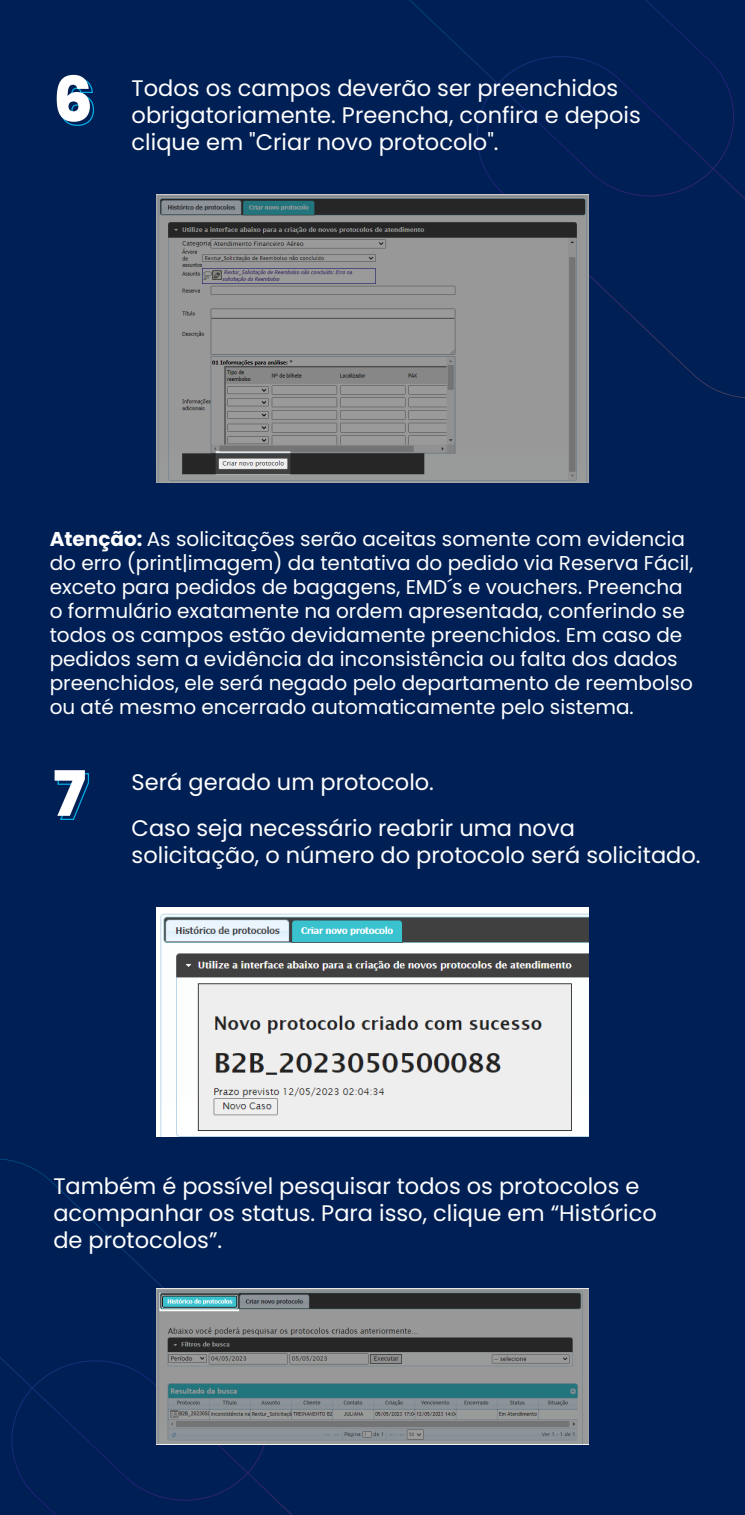
<style>
.page{position:relative;width:745px;height:1515px;background:#fff}
.page>*{position:absolute;margin:0;border:0;box-sizing:border-box;transform-origin:0 0}
.t1{font:800 62.5px "Poppins";color:#fff}
.t2{font:22.5px/27px "Poppins";color:#fff}
.t3{font:20px/24px "Poppins";color:#fff}
.s1{font-weight:700}
</style>
<div class="page">
<div style="left:0;top:0;width:744px;height:1514px;background:#002055"></div>
<svg style="left:409px;top:0;width:335px;height:398px"></svg>
<svg style="left:0;top:1158px;width:371px;height:356px"></svg>
<svg style="left:59px;top:77px;width:35px;height:49px"></svg>
<svg style="left:57px;top:773px;width:32px;height:47px"></svg>
<svg style="left:156px;top:194px;width:432px;height:288px;background:#858686"></svg>
<img style="left:156px;top:907px;width:432px;height:229px">
<svg style="left:156px;top:1288px;width:432px;height:155px;background:#747e81"></svg>
<h1 class="t1" style="left:53px;top:63px;width:41px">6</h1>
<p class="t2" style="left:131px;top:74px;width:510px">Todos os campos deverão ser preenchidos obrigatoriamente. Preencha, confira e depois clique em "Criar novo protocolo".</p>
<p class="t3" style="left:50px;top:527px;width:645px"><span class="s1">Atenção:</span> As solicitações serão aceitas somente com evidencia do erro (print|imagem) da tentativa do pedido via Reserva Fácil, exceto para pedidos de bagagens, EMD´s e vouchers. Preencha o formulário exatamente na ordem apresentada, conferindo se todos os campos estão devidamente preenchidos. Em caso de pedidos sem a evidência da inconsistência ou falta dos dados preenchidos, ele será negado pelo departamento de reembolso ou até mesmo encerrado automaticamente pelo sistema.</p>
<h1 class="t1" style="left:53px;top:757px;width:34px">7</h1>
<p class="t2" style="left:131px;top:759px;width:444px;line-height:45.8px">Será gerado um protocolo.<br>Caso seja necessário reabrir uma nova</p>
<p class="t2" style="left:131px;top:841px;width:570px">solicitação, o número do protocolo será solicitado.</p>
<p class="t2" style="left:53px;top:1172px;width:604px">Também é possível pesquisar todos os protocolos e acompanhar os status. Para isso, clique em “Histórico de protocolos”.</p>
</div>
